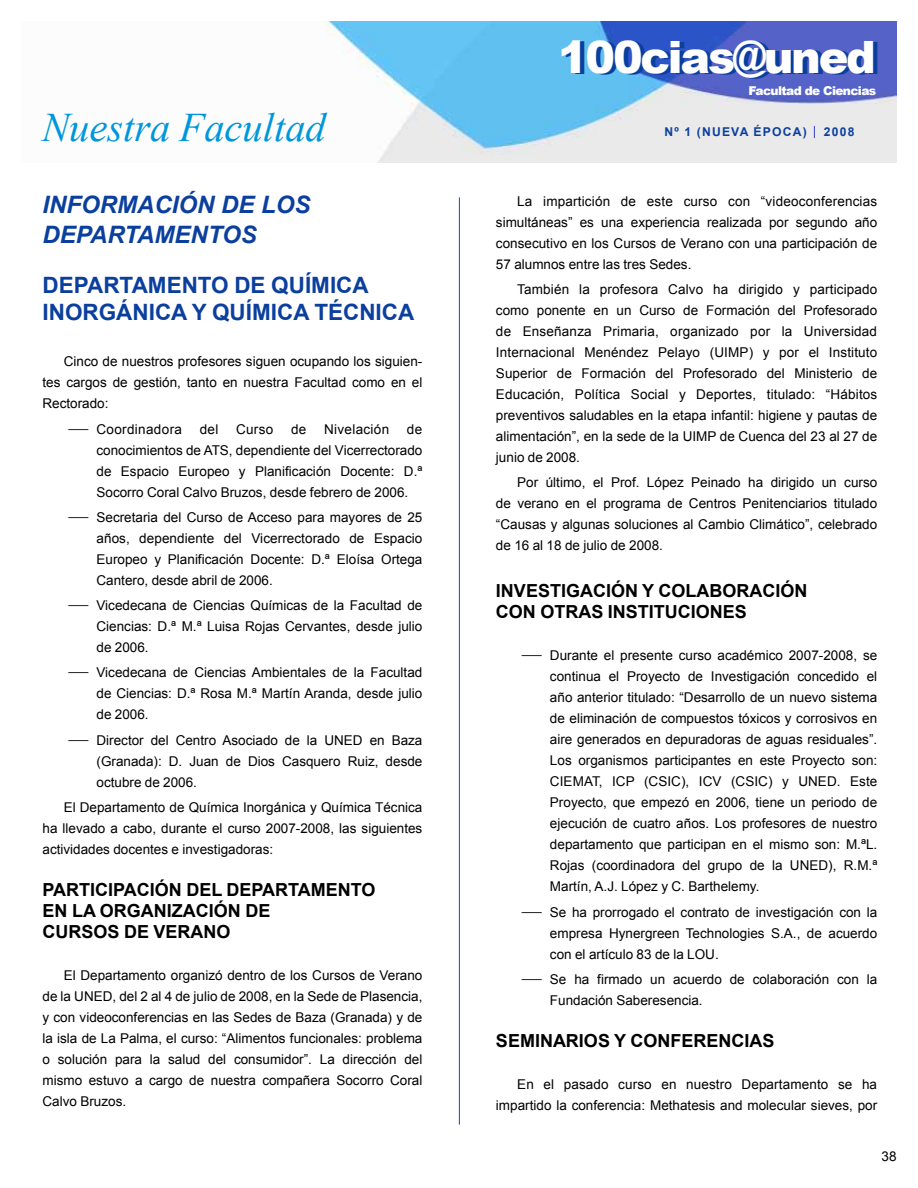
<style>
.page{position:relative;width:918px;height:1188px;background:#fff}
.page>*{position:absolute;margin:0;border:0;box-sizing:border-box;transform-origin:0 0}
.t1{font:900 44.55px "Arial";letter-spacing:-.05em;color:#fff}
.t2{font:italic 40.5px "Times New Roman";color:#0096db}
.t3{font:italic 700 24px/30px "Arial";color:#0b3f9e}
.t4{font:700 22.5px/27.2px "Arial";color:#0b3f9e}
.t5{font:700 18px/21px "Arial";color:#000}
.t6{font:13.5px/21px "Arial";color:#000;text-align:justify}
.t7{font:13.5px "Arial";letter-spacing:.025em;color:#000}
.t8{font:700 12.15px "Arial";letter-spacing:.1em;color:#0b3f9e}
.t9{font:900 12.15px "Arial";letter-spacing:-.05em;color:#fff}
</style>
<div class="page">
<hr style="left:459px;top:197px;width:1px;height:928px;background:#094db8">
<img style="left:325px;top:21px;width:572px;height:142px">
<svg style="left:814px;top:126px;width:1px;height:12px"></svg>
<h2 class="t2" style="left:42px;top:100px;width:285px">Nuestra Facultad</h2>
<h3 class="t3" style="left:43px;top:191px;width:270px">INFORMACIÓN DE LOS<br>DEPARTAMENTOS</h3>
<h3 class="t4" style="left:43px;top:272px;width:32px">DEPA</h3>
<h3 class="t4" style="left:43px;top:272px;width:311px;text-indent:61px">RTAMENTO DE QUÍMICA<br>INORGÁNICA Y QUÍMICA TÉCN</h3>
<h3 class="t4" style="left:376px;top:300px;width:18px">ICA</h3>
<p class="t6" style="left:43px;top:351px;width:381px;text-indent:21px">Cinco de nuestros profesores siguen ocupando los siguien&shy;tes cargos de gestión, tanto en nuestra Facultad como en el Rectorado:</p>
<p class="t7" style="left:97px;top:420px;width:87px">Coordinadora</p>
<p class="t6" style="left:200px;top:419px;width:20px">del</p>
<p class="t6" style="left:236px;top:419px;width:39px">Curso</p>
<p class="t6" style="left:291px;top:419px;width:17px">de</p>
<p class="t7" style="left:324px;top:420px;width:67px">Nivelación</p>
<p class="t6" style="left:97px;top:419px;width:327px;text-indent:310px">de conocimientos de ATS, dependiente del Vicerrectorado de Espacio Europeo y Planificación Docente: D.ª Socorro Coral Calvo Bruzos, desde febrero de 2006.</p>
<p class="t6" style="left:97px;top:507px;width:327px">Secretaria del Curso de Acceso para mayores de 25 años, dependiente del Vicerrectorado de Espacio Europeo y Planificación Docente: D.ª Eloísa Ortega Cantero, desde abril de 2006.</p>
<p class="t6" style="left:97px;top:595px;width:327px">Vicedecana de Ciencias Químicas de la Facultad de Ciencias: D.ª M.ª Luisa Rojas Cervantes, desde julio de 2006.</p>
<p class="t6" style="left:97px;top:662px;width:327px">Vicedecana de Ciencias Ambientales de la Facultad de Ciencias: D.ª Rosa M.ª Martín Aranda, desde julio de 2006.</p>
<p class="t6" style="left:97px;top:730px;width:327px">Director del Centro Asociado de la UNED en Baza (Granada): D. Juan de Dios Casquero Ruiz, desde octubre de 2006.</p>
<p class="t6" style="left:43px;top:797px;width:381px;text-indent:21px">El Departamento de Química Inorgánica y Química Técnica ha llevado a cabo, durante el curso 2007-2008, las siguientes actividades docentes e investigadoras:</p>
<h3 class="t5" style="left:43px;top:880px;width:84px">PARTICIPAC</h3>
<h3 class="t5" style="left:150px;top:880px;width:103px">IÓN DEL DEPA</h3>
<h3 class="t5" style="left:275px;top:880px;width:100px">RTAMEN TO</h3>
<h3 class="t5" style="left:43px;top:901px;width:227px">EN LA ORGAN IZACIÓN DE<br>CU RSOS DE VERANO</h3>
<p class="t6" style="left:43px;top:965px;width:381px;text-indent:21px">El Departamento organizó dentro de los Cursos de Verano de la UNED, del 2 al 4 de julio de 2008, en la Sede de Plasencia, y con videoconferencias en las Sedes de Baza (Granada) y de la isla de La Palma, el curso: “Alimentos funcionales: problema o solución para la salud del consumidor”. La dirección del mismo estuvo a cargo de nuestra compañera Socorro Coral Calvo Bruzos.</p>
<h1 class="t1" style="left:558px;top:25px;width:319px">100cias@uned</h1>
<p class="t9" style="left:748px;top:82px;width:129px">Facultad de Ciencias</p>
<p class="t8" style="left:665px;top:124px;width:144px">Nº 1 (NUEVA ÉPOCA)</p>
<p class="t8" style="left:824px;top:124px;width:32px">2008</p>
<p class="t6" style="left:496px;top:191px;width:383px;text-indent:21px">La impartición de este curso con “videoconferencias simultáneas” es una experiencia realizada por segundo año consecutivo en los Cursos de Verano con una participación de 57 alumnos entre las tres Sedes.</p>
<p class="t6" style="left:496px;top:279px;width:383px;text-indent:21px">También la profesora Calvo ha dirigido y participado como ponente en un Curso de Formación del Profesorado de Enseñanza Primaria, organizado por la Universidad Internacional Menéndez Pelayo (UIMP) y por el Instituto Superior de Formación del Profesorado del Ministerio de Educación, Política Social y Deportes, titulado: “Hábitos preventivos saludables en la etapa infantil: higiene y pautas de alimentación”, en la sede de la UIMP de Cuenca del 23 al 27 de junio de 2008.</p>
<p class="t6" style="left:496px;top:472px;width:383px;text-indent:21px">Por último, el Prof. López Peinado ha dirigido un curso de verano en el programa de Centros Penitenciarios titulado “Causas y algunas soluciones al Cambio Climático”, celebrado de 16 al 18 de julio de 2008.</p>
<h3 class="t5" style="left:496px;top:580px;width:18px">INVE</h3>
<h3 class="t5" style="left:538px;top:580px;width:268px">STIGACIÓN Y COLABORACIÓN</h3>
<h3 class="t5" style="left:496px;top:602px;width:14px">CON</h3>
<h3 class="t5" style="left:540px;top:602px;width:169px">OTRAS INSTITUCIONE</h3>
<h3 class="t5" style="left:735px;top:602px;width:14px">S</h3>
<p class="t6" style="left:550px;top:645px;width:329px">Durante el presente curso académico 2007-2008, se continua el Proyecto de Investigación concedido el año anterior titulado: “Desarrollo de un nuevo sistema de eliminación de compuestos tóxicos y corrosivos en aire generados en depuradoras de aguas residuales”.<br>Los organismos participantes en este Proyecto son:<br>CIEMAT, ICP (CSIC), ICV (CSIC) y UNED. Este Proyecto, que empezó en 2006, tiene un periodo de ejecución de cuatro años. Los profesores de nuestro departamento que participan en el mismo son: M.ªL.<br>Rojas (coordinadora del grupo de la UNED), R.M.ª Martín, A.J. López y C. Barthelemy.</p>
<p class="t6" style="left:550px;top:901px;width:329px">Se ha prorrogado el contrato de investigación con la empresa Hynergreen Technologies S.A., de acuerdo con el artículo 83 de la LOU.</p>
<p class="t6" style="left:550px;top:969px;width:329px">Se ha firmado un acuerdo de colaboración con la<br>Fundación Saberesencia.</p>
<h3 class="t5" style="left:496px;top:1031px;width:148px">SEMINARIOS Y CON</h3>
<h3 class="t5" style="left:670px;top:1031px;width:49px">FERENC</h3>
<h3 class="t5" style="left:744px;top:1031px;width:32px">IAS</h3>
<p class="t6" style="left:496px;top:1074px;width:383px;text-align:right">En el pasado curso en nuestro Departamento se ha impartido la conferencia: Methatesis and molecular sieves, por</p>
<p class="t6" style="left:882px;top:1146px;width:17px">38</p>
</div>
